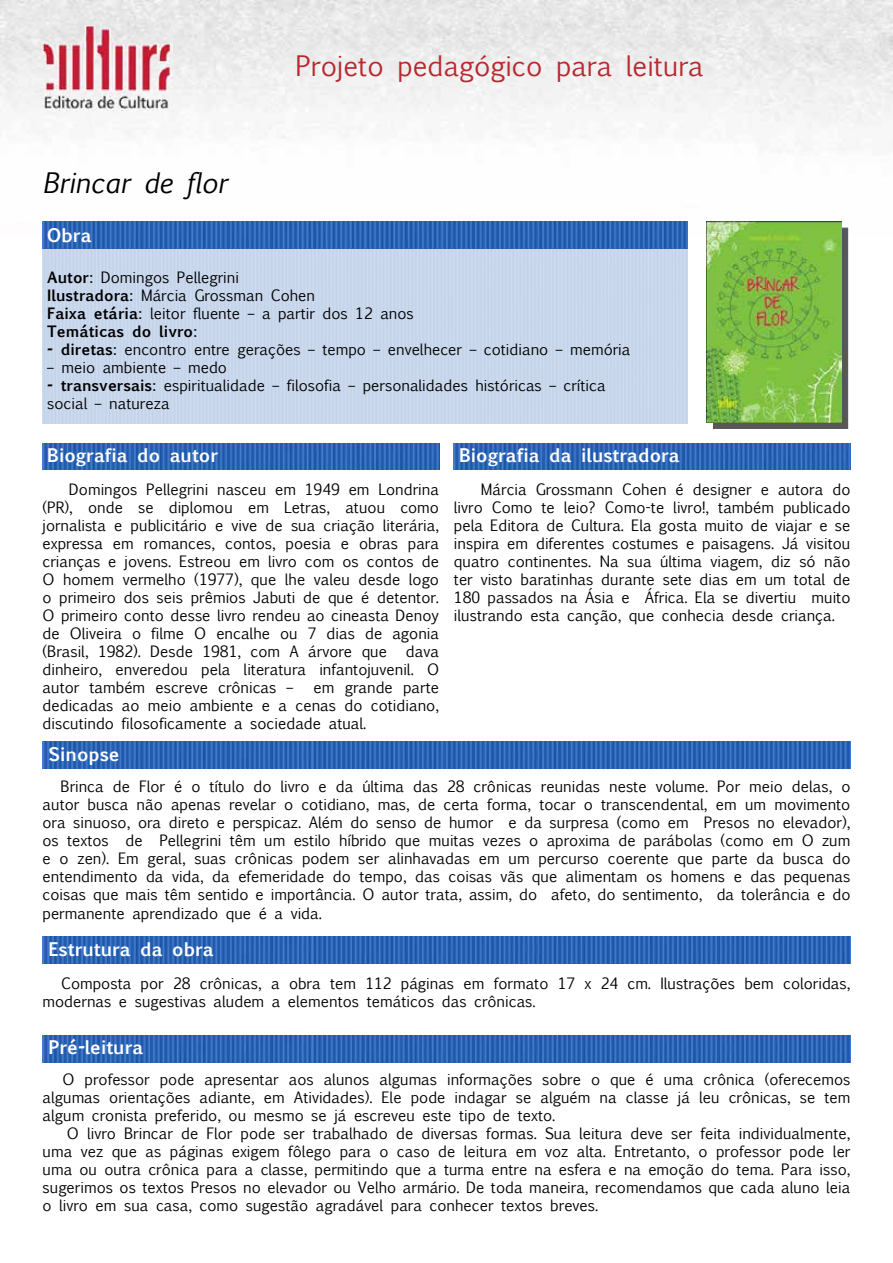
<style>
.page{position:relative;width:893px;height:1263px;background:#fff}
.page>*{position:absolute;margin:0;border:0;box-sizing:border-box;transform-origin:0 0}
.t1{font:27px "Euphemia UCAS";color:#b7292f}
.t2{font:italic 27px "Euphemia UCAS";color:#000}
.t3{font:700 18px "Euphemia UCAS";color:#fff}
.t4{font:15px/18px "Euphemia UCAS";color:#000;text-align:justify}
.s1{font-weight:700}
</style>
<div class="page">
<img style="left:0;top:0;width:893px;height:237px">
<img style="left:43px;top:222px;width:645px;height:202px">
<img style="left:43px;top:443px;width:396px;height:27px">
<img style="left:43px;top:742px;width:807px;height:27px">
<img style="left:43px;top:936px;width:807px;height:27px">
<img style="left:43px;top:1035px;width:807px;height:27px">
<img style="left:36px;top:26px;width:137px;height:85px">
<img style="left:454px;top:443px;width:396px;height:27px">
<div style="left:713px;top:228px;width:135px;height:201px;background:#575757"></div>
<img style="left:707px;top:222px;width:135px;height:201px">
<h1 class="t1" style="left:296px;top:46px;width:410px">Projeto pedagógico para leitura</h1>
<h1 class="t2" style="left:43px;top:163px;width:186px">Brincar de flor</h1>
<p class="t3" style="left:47px;top:222px;width:46px">Obra</p>
<p class="t4" style="left:47px;top:268px;width:368px;text-align:left"><span class="s1">Autor:</span> Domingos Pellegrini<br><span class="s1">Ilustradora:</span> Márcia Grossman Cohen<br><span class="s1">Faixa etária:</span> leitor fluente – a partir dos 12 anos <span class="s1">Temáticas do livro:</span></p>
<p class="t4" style="left:47px;top:340px;width:585px"><span class="s1">- diretas:</span> encontro entre gerações – tempo – envelhecer – cotidiano – memória</p>
<p class="t4" style="left:47px;top:358px;width:181px">– meio ambiente – medo</p>
<p class="t4" style="left:47px;top:376px;width:560px"><span class="s1">- transversais:</span> espiritualidade – filosofia – personalidades históricas – crítica social – natureza</p>
<p class="t3" style="left:47px;top:442px;width:172px">Biografia do autor</p>
<p class="t4" style="left:43px;top:481px;width:398px;text-indent:26px">Domingos Pellegrini nasceu em 1949 em Londrina (PR), onde se diplomou em Letras, atuou como jornalista e publicitário e vive de sua criação literária, expressa em romances, contos, poesia e obras para crianças e jovens. Estreou em livro com os contos de O homem vermelho (1977), que lhe valeu desde logo o primeiro dos seis prêmios Jabuti de que é detentor.<br>O primeiro conto desse livro rendeu ao cineasta Denoy de Oliveira o filme O encalhe ou 7 dias de agonia (Brasil, 1982). Desde 1981, com A árvore que</p>
<p class="t3" style="left:459px;top:442px;width:222px">Biografia da ilustradora</p>
<p class="t4" style="left:454px;top:481px;width:398px;text-indent:27px">Márcia Grossmann Cohen é designer e autora do livro Como te leio? Como-te livro!, também publicado pela Editora de Cultura. Ela gosta muito de viajar e se inspira em diferentes costumes e paisagens. Já visitou quatro continentes. Na sua última viagem, diz só não ter visto baratinhas durante sete dias em um total de 180 passados na Ásia e África. Ela se divertiu muito ilustrando esta canção, que conhecia desde criança.</p>
<p class="t4" style="left:43px;top:643px;width:398px;text-indent:363px">dava dinheiro, enveredou pela literatura infantojuvenil. O autor também escreve crônicas –</p>
<p class="t4" style="left:43px;top:679px;width:398px;text-indent:271px">em grande parte dedicadas ao meio ambiente e a cenas do cotidiano, discutindo filosoficamente a sociedade atual.</p>
<p class="t3" style="left:48px;top:740px;width:73px">Sinopse</p>
<p class="t4" style="left:43px;top:778px;width:809px;text-indent:18px">Brinca de Flor é o título do livro e da última das 28 crônicas reunidas neste volume. Por meio delas, o autor busca não apenas revelar o cotidiano, mas, de certa forma, tocar o transcendental, em um movimento ora sinuoso, ora direto e perspicaz. Além do senso de humor e da surpresa (como em Presos no elevador), os textos de Pellegrini têm um estilo híbrido que muitas vezes o aproxima de parábolas (como em O zum e o zen). Em geral, suas crônicas podem ser alinhavadas em um percurso coerente que parte da busca do entendimento da vida, da efemeridade do tempo, das coisas vãs que alimentam os homens e das pequenas coisas que mais têm sentido e importância. O autor trata, assim, do afeto, do sentimento, da tolerância e do permanente aprendizado que é a vida.</p>
<p class="t3" style="left:48px;top:936px;width:167px">Estrutura da obra</p>
<p class="t4" style="left:43px;top:974px;width:809px;text-indent:19px">Composta por 28 crônicas, a obra tem 112 páginas em formato 17 x 24 cm. Ilustrações bem coloridas, modernas e sugestivas aludem a elementos temáticos das crônicas.</p>
<p class="t3" style="left:48px;top:1034px;width:96px">Pré-leitura</p>
<p class="t4" style="left:43px;top:1071px;width:809px;text-indent:20px">O professor pode apresentar aos alunos algumas informações sobre o que é uma crônica (oferecemos algumas orientações adiante, em Atividades). Ele pode indagar se alguém na classe já leu crônicas, se tem algum cronista preferido, ou mesmo se já escreveu este tipo de texto.</p>
<p class="t4" style="left:43px;top:1125px;width:809px;text-indent:24px">O livro Brincar de Flor pode ser trabalhado de diversas formas. Sua leitura deve ser feita individualmente, uma vez que as páginas exigem fôlego para o caso de leitura em voz alta. Entretanto, o professor pode ler uma ou outra crônica para a classe, permitindo que a turma entre na esfera e na emoção do tema. Para isso, sugerimos os textos Presos no elevador ou Velho armário. De toda maneira, recomendamos que cada aluno leia o livro em sua casa, como sugestão agradável para conhecer textos breves.</p>
</div>
